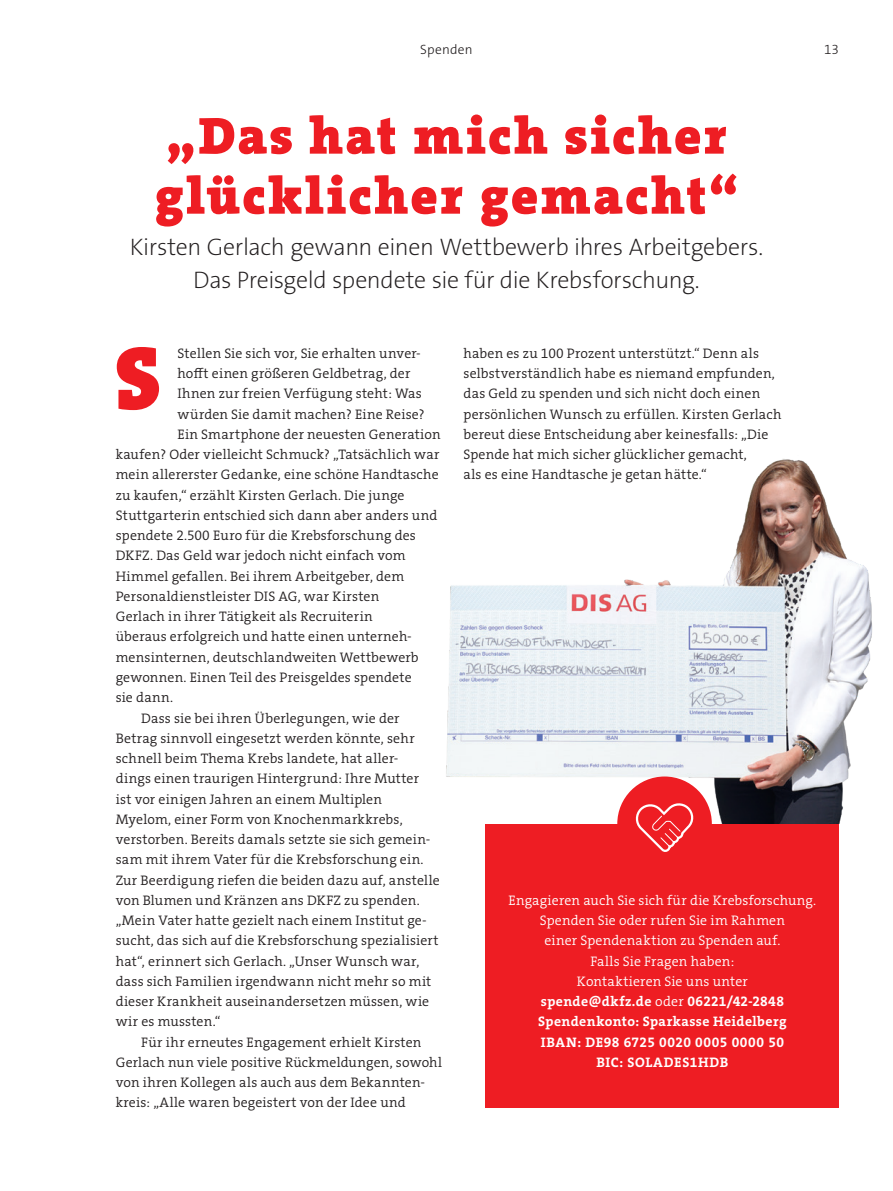
<style>
.page{position:relative;width:893px;height:1191px;background:#fff}
.page>*{position:absolute;margin:0;border:0;box-sizing:border-box;transform-origin:0 0}
._00_rubrik{font:90px "The Serif HP9 Blk";color:#ee1d23}
._01_headline_35pt{font:52.5px/60px "The Serif HP9 Blk";letter-spacing:.045em;color:#ee1d23}
._02_anlesetext_16pt{font:200 24px/33px "The Sans Os F";letter-spacing:-.015em;color:#231f20;text-align:center}
._04_b_copytext_einzu{font:13.8px/20.2px "The Serif HP4 Se Lig";letter-spacing:.015em;color:#231f20}
._04_a_copytext{font:13.8px "The Serif HP4 Se Lig";letter-spacing:.015em;color:#231f20}
._04_a_copytext-2{font:13.8px/20.2px "The Serif HP4 Se Lig";letter-spacing:.01em;color:#fff;text-align:center}
._04_a_copytext-3{font:13.8px "The Serif HP7 Bld";letter-spacing:.03em;color:#fff}
._00_rubrik-2{font:300 13.5px "The Sans Os F";letter-spacing:.015em;color:#231f20}
.s1{font-family:"The Serif HP4 Se Lig"}
</style>
<div class="page">
<img style="left:446px;top:459px;width:427px;height:364px">
<div style="left:486px;top:823px;width:353px;height:284px;background:#ee1d23"></div>
<div style="left:617px;top:776px;width:95px;height:95px;background:#ee1d23;border-radius:50%"></div>
<svg style="left:635px;top:803px;width:58px;height:49px"></svg>
<p class="_00_rubrik-2" style="left:420px;top:41px;width:54px">Spenden</p>
<p class="_00_rubrik-2" style="left:824px;top:41px;width:16px">13</p>
<p class="_01_headline_35pt" style="left:155px;top:105px;width:585px">„Das hat mich sicher glücklicher gemacht“</p>
<p class="_02_anlesetext_16pt" style="left:130px;top:231px;width:635px">Kirsten Gerlach gewann einen Wettbewerb ihres Arbeitgebers.<br>Das Preisgeld spendete sie für die Krebsforschung.</p>
<p class="_00_rubrik" style="left:115px;top:317px;width:47px">S</p>
<p class="_04_a_copytext" style="left:178px;top:344px;width:245px">Stellen Sie sich vor, Sie erhalten unver-</p>
<p class="_04_a_copytext" style="left:178px;top:364px;width:234px">hofft einen größeren Geldbetrag, der</p>
<p class="_04_a_copytext" style="left:178px;top:385px;width:246px">Ihnen zur freien Verfügung steht: Was</p>
<p class="_04_a_copytext" style="left:178px;top:405px;width:249px">würden Sie damit machen? Eine Reise?</p>
<p class="_04_a_copytext" style="left:178px;top:425px;width:265px">Ein Smartphone der neuesten Generation</p>
<p class="_04_a_copytext" style="left:116px;top:445px;width:325px">kaufen? Oder vielleicht Schmuck? „Tatsächlich war</p>
<p class="_04_a_copytext" style="left:116px;top:466px;width:324px">mein allererster Gedanke, eine schöne Handtasche</p>
<p class="_04_a_copytext" style="left:116px;top:486px;width:290px">zu kaufen,“ erzählt Kirsten Gerlach. Die junge</p>
<p class="_04_a_copytext" style="left:116px;top:506px;width:323px">Stuttgarterin entschied sich dann aber anders und</p>
<p class="_04_a_copytext" style="left:116px;top:526px;width:302px">spendete 2.500 Euro für die Krebsforschung des</p>
<p class="_04_a_copytext" style="left:116px;top:547px;width:291px">DKFZ. Das Geld war jedoch nicht einfach vom</p>
<p class="_04_a_copytext" style="left:116px;top:567px;width:290px">Himmel gefallen. Bei ihrem Arbeitgeber, dem</p>
<p class="_04_a_copytext" style="left:116px;top:587px;width:265px">Personaldienstleister DIS AG, war Kirsten</p>
<p class="_04_a_copytext" style="left:116px;top:607px;width:259px">Gerlach in ihrer Tätigkeit als Recruiterin</p>
<p class="_04_a_copytext" style="left:116px;top:628px;width:298px">überaus erfolgreich und hatte einen unterneh-</p>
<p class="_04_a_copytext" style="left:116px;top:648px;width:305px">mensinternen, deutschlandweiten Wettbewerb</p>
<p class="_04_a_copytext" style="left:116px;top:668px;width:297px">gewonnen. Einen Teil des Preisgeldes spendete</p>
<p class="_04_a_copytext" style="left:116px;top:688px;width:59px">sie dann.</p>
<p class="_04_b_copytext_einzu" style="left:116px;top:708px;width:326px;text-indent:26px">Dass sie bei ihren Überlegungen, wie der Betrag sinnvoll eingesetzt werden könnte, sehr schnell beim Thema Krebs landete, hat aller-<br>dings einen traurigen Hintergrund: Ihre Mutter<br>ist vor einigen Jahren an einem Multiplen Myelom, einer Form von Knochenmarkkrebs, verstorben. Bereits damals setzte sie sich gemein&shy;sam mit ihrem Vater für die Krebsforschung ein.<br>Zur Beerdigung riefen die beiden dazu auf, anstelle von Blumen und Kränzen ans DKFZ zu spenden. „Mein Vater hatte gezielt nach einem Institut ge&shy;sucht, das sich auf die Krebsforschung spezialisiert hat“, erinnert sich Gerlach. „Unser Wunsch war, dass sich Familien irgendwann nicht mehr so mit dieser Krankheit auseinandersetzen müssen, wie wir es mussten.“</p>
<p class="_04_b_copytext_einzu" style="left:116px;top:1032px;width:328px;text-indent:26px">Für ihr erneutes Engagement erhielt Kirsten Gerlach nun viele positive Rückmeldungen, sowohl von ihren Kollegen als auch aus dem Bekannten&shy;kreis: „Alle waren begeistert von der Idee und</p>
<p class="_04_b_copytext_einzu" style="left:463px;top:343px;width:319px">haben es zu 100 Prozent unterstützt.“ Denn als selbstverständlich habe es niemand empfunden, das Geld zu spenden und sich nicht doch einen persönlichen Wunsch zu erfüllen. Kirsten Gerlach bereut diese Entscheidung aber keinesfalls: „Die Spende hat mich sicher glücklicher gemacht,<br>als es eine Handtasche je getan hätte.“</p>
<p class="_04_a_copytext-2" style="left:509px;top:890px;width:309px">Engagieren auch Sie sich für die Krebsforschung.<br>Spenden Sie oder rufen Sie im Rahmen<br>einer Spendenaktion zu Spenden auf.<br>Falls Sie Fragen haben:<br>Kontaktieren Sie uns unter</p>
<p class="_04_a_copytext-3" style="left:541px;top:992px;width:245px">spende@dkfz.de <span class="s1">oder</span> 06221/42-2848</p>
<p class="_04_a_copytext-3" style="left:538px;top:1012px;width:250px">Spendenkonto: Sparkasse Heidelberg</p>
<p class="_04_a_copytext-3" style="left:541px;top:1032px;width:245px">IBAN: DE98 6725 0020 0005 0000 50</p>
<p class="_04_a_copytext-3" style="left:596px;top:1053px;width:134px">BIC: SOLADES1HDB</p>
</div>
